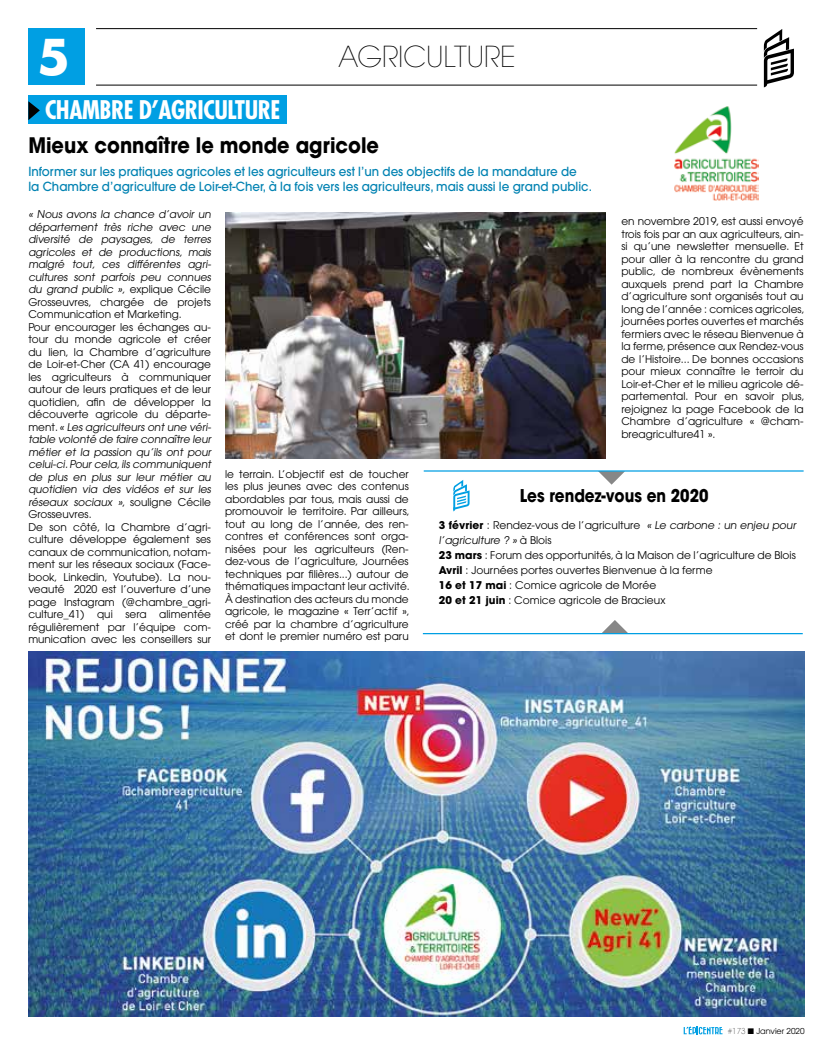
<style>
.page{position:relative;width:833px;height:1063px;background:#fff}
.page>*{position:absolute;margin:0;border:0;box-sizing:border-box;transform-origin:0 0}
.t1{font:700 48px "Futura";color:#fff}
.t2{font:200 28.75px "Avant Garde";color:#000}
.t3{font:700 condensed 25px "Futura";letter-spacing:-.02em;color:#fff}
.t4{font:700 21.25px "Avant Garde";color:#000;scale:.91 1}
.t5{font:700 17.5px "Avant Garde";color:#000;scale:.87 1}
.t6{font:500 12.5px/15px "Avant Garde";color:#0082b2;scale:.95 1}
.t7{font:10.62px/12.5px "Avant Garde";color:#000}
.t8{font:8.12px "Avant Garde";color:#000}
.s1{font-weight:700}
.s2{font-weight:200}
</style>
<div class="page">
<div style="left:28px;top:28px;width:57px;height:57px;background:#009fe3"></div>
<hr style="left:96px;top:28px;width:661px;height:1px;background:#000">
<hr style="left:96px;top:85px;width:661px;height:1px;background:#000">
<svg style="left:764px;top:29px;width:30px;height:58px"></svg>
<svg style="left:683px;top:1026px;width:39px;height:8px"></svg>
<div style="left:28px;top:96px;width:259px;height:28px;background:#009fe3"></div>
<svg style="left:28px;top:101px;width:12px;height:19px"></svg>
<img style="left:28px;top:652px;width:776px;height:364px">
<img style="left:225px;top:213px;width:380px;height:246px">
<svg style="left:453px;top:480px;width:16px;height:31px"></svg>
<svg style="left:599px;top:472px;width:25px;height:13px"></svg>
<hr style="left:424px;top:470px;width:379px;height:2px;background:#009fe3">
<svg style="left:602px;top:620px;width:26px;height:13px"></svg>
<hr style="left:423px;top:633px;width:379px;height:1px;background:#009fe3">
<img style="left:674px;top:106px;width:85px;height:95px">
<h1 class="t1" style="left:37px;top:23px;width:34px">5</h1>
<h2 class="t2" style="left:338px;top:40px;width:179px">AGRICULTURE</h2>
<h3 class="t3" style="left:45px;top:94px;width:237px">CHAMBRE D’AGRICULTURE</h3>
<h3 class="t4" style="left:28px;top:132px;width:387px">Mieux connaître le monde agricole</h3>
<p class="t6" style="left:28px;top:163px;width:595px">Informer sur les pratiques agricoles et les agriculteurs est l’un des objectifs de la mandature de<br>la Chambre d’agriculture de Loir-et-Cher, à la fois vers les agriculteurs, mais aussi le grand public.</p>
<p class="t7" style="left:28px;top:208px;width:186px">« Nous avons la chance d’avoir un département très riche avec une diversité de paysages, de terres agricoles et de productions, mais malgré tout, ces différentes agri&shy;cultures sont parfois peu connues du grand public », explique Cécile Grosseuvres, chargée de projets Communication et Marketing.<br>Pour encourager les échanges au&shy;tour du monde agricole et créer du lien, la Chambre d’agriculture de Loir-et-Cher (CA 41) encourage les agriculteurs à communiquer autour de leurs pratiques et de leur quotidien, afin de développer la découverte agricole du départe&shy;m e n t . « Les agriculteurs ont une véri&shy;table volonté de faire connaître leur métier et la passion qu’ils ont pour celui-ci.Pour cela,ils communiquent de plus en plus sur leur métier au quotidien via des vidéos et sur les réseaux sociaux », so u l i g n e C é c i l e Grosseuvres.<br>De son côté, la Chambre d’agri&shy;culture développe également ses canaux de communication, notam&shy;ment sur les réseaux sociaux (Face&shy;book, Linkedin, Youtube). La nou&shy;veauté 2020 est l’ouverture d’une page Instagram (@chambre_agri&shy;culture_41) qui sera alimentée régulièrement par l’équipe com&shy;munication avec les conseillers sur</p>
<p class="t7" style="left:225px;top:468px;width:186px;text-align:justify">le terrain. L’objectif est de toucher les plus jeunes avec des contenus abordables par tous, mais aussi de promouvoir le territoire. Par ailleurs, tout au long de l’année, des ren&shy;contres et conférences sont orga&shy;nisées pour les agriculteurs (Ren&shy;dez-vous de l’agriculture, Journées techniques par filières...) autour de thématiques impactant leur activité.<br>À destination des acteurs du monde agricole, le magazine « Terr’actif », créé par la chambre d’agriculture et dont le premier numéro est paru</p>
<p class="t7" style="left:621px;top:215px;width:185px;text-align:justify">en novembre 2019, est aussi envoyé trois fois par an aux agriculteurs, ain&shy;si qu’une newsletter mensuelle. Et pour aller à la rencontre du grand public, de nombreux évènements auxquels prend part la Chambre d’agriculture sont organisés tout au long de l’année : comices agricoles, journées portes ouvertes et marchés fermiers avec le réseau Bienvenue à la ferme, présence aux Rendez-vous de l’Histoire... De bonnes occasions pour mieux connaître le terroir du Loir-et-Cher et le milieu agricole dé&shy;partemental. Pour en savoir plus, rejoignez la page Facebook de la Chambre d’agriculture « @cham&shy;breagriculture41 ».</p>
<h3 class="t5" style="left:520px;top:484px;width:218px">Les rendez-vous en 2020</h3>
<p class="t7" style="left:439px;top:518px;width:360px;line-height:15px"><span class="s1">3 février</span> : Rendez-vous de l’agriculture « Le carbone : un enjeu pour l’agriculture ? » à B l o i s<br><span class="s1">23 mars</span> : Forum des opportunités, à la Maison de l’agriculture de Blois <span class="s1">Avril</span> : Journées portes ouvertes Bienvenue à la ferme<br><span class="s1">16 et 17 mai</span> : Comice agricole de Morée<br><span class="s1">20 et 21 juin</span> : Comice agricole de Bracieux</p>
<p class="t8" style="left:727px;top:1026px;width:78px"><span class="s2">#</span><span class="s2">173</span> ■ Janvier 2020</p>
</div>
